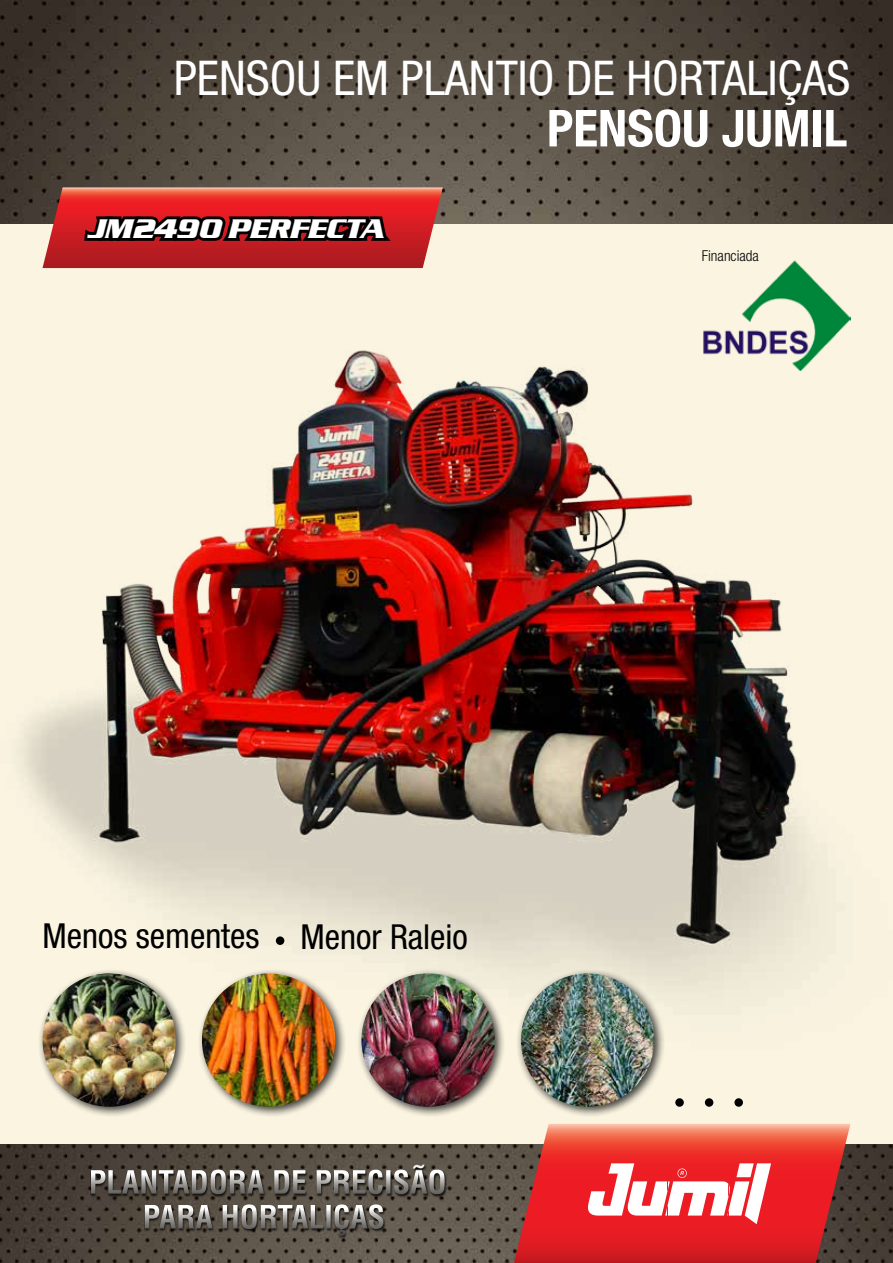
<style>
.page{position:relative;width:893px;height:1263px;background:#faf4e1}
.page>*{position:absolute;margin:0;border:0;box-sizing:border-box;transform-origin:0 0}
.t1{font:700 condensed 51px "Helvetica Neue LT Std";color:#fff}
.t2{font:condensed 48px "Helvetica Neue LT Std";color:#fff}
.t3{font:condensed 34.5px "Helvetica Neue LT Std";color:#000}
.t4{font:700 condensed 31.2px/34.8px "Helvetica LT Std";color:#fff;text-align:center}
.t5{font:italic 700 27.75px "Serpentine D";color:#fff}
.t6{font:300 condensed 15px "Helvetica Neue LT Std";color:#000}
</style>
<div class="page">
<img style="left:0;top:0;width:893px;height:223px">
<img style="left:0;top:1145px;width:893px;height:118px">
<svg style="left:514px;top:1124px;width:336px;height:139px;background:#d63835"></svg>
<svg style="left:588px;top:1163px;width:183px;height:61px;background:#f5878b"></svg>
<img style="left:19px;top:350px;width:800px;height:650px">
<svg style="left:43px;top:177px;width:400px;height:92px;background:#9d2e2c"></svg>
<div style="left:90px;top:1165px;width:357px;height:33px;background:#000;opacity:.79"></div>
<div style="left:144px;top:1205px;width:242px;height:34px;background:#000;opacity:.79"></div>
<div style="left:37px;top:968px;width:150px;height:150px;background:#000;opacity:.75"></div>
<img style="left:43px;top:973px;width:133px;height:134px;border-radius:67px">
<div style="left:197px;top:968px;width:149px;height:150px;background:#000;opacity:.75"></div>
<img style="left:202px;top:973px;width:133px;height:134px;border-radius:67px">
<div style="left:356px;top:968px;width:150px;height:150px;background:#000;opacity:.75"></div>
<img style="left:361px;top:973px;width:134px;height:134px;border-radius:67px">
<div style="left:516px;top:968px;width:149px;height:150px;background:#000;opacity:.75"></div>
<img style="left:521px;top:973px;width:133px;height:134px;border-radius:67px">
<img style="left:702px;top:261px;width:148px;height:109px">
<div style="left:276px;top:936px;width:8px;height:9px;background:#000;border-radius:50%"></div>
<div style="left:675px;top:1098px;width:9px;height:9px;background:#000;border-radius:50%"></div>
<div style="left:705px;top:1098px;width:8px;height:9px;background:#000;border-radius:50%"></div>
<div style="left:734px;top:1098px;width:9px;height:9px;background:#000;border-radius:50%"></div>
<h2 class="t2" style="left:174px;top:51px;width:678px">PENSOU EM PLANTIO DE HORTALIÇAS</h2>
<h1 class="t1" style="left:547px;top:97px;width:302px">PENSOU JUMIL</h1>
<p class="t5" style="left:89px;top:213px;width:297px">JM2490 PERFECTA</p>
<p class="t6" style="left:702px;top:247px;width:59px">Financiada</p>
<p class="t3" style="left:43px;top:916px;width:427px">Menos sementes Menor Raleio</p>
<p class="t4" style="left:89px;top:1165px;width:359px">PLANTADORA DE PRECISÃO<br>PARA HORTALIÇAS</p>
</div>
